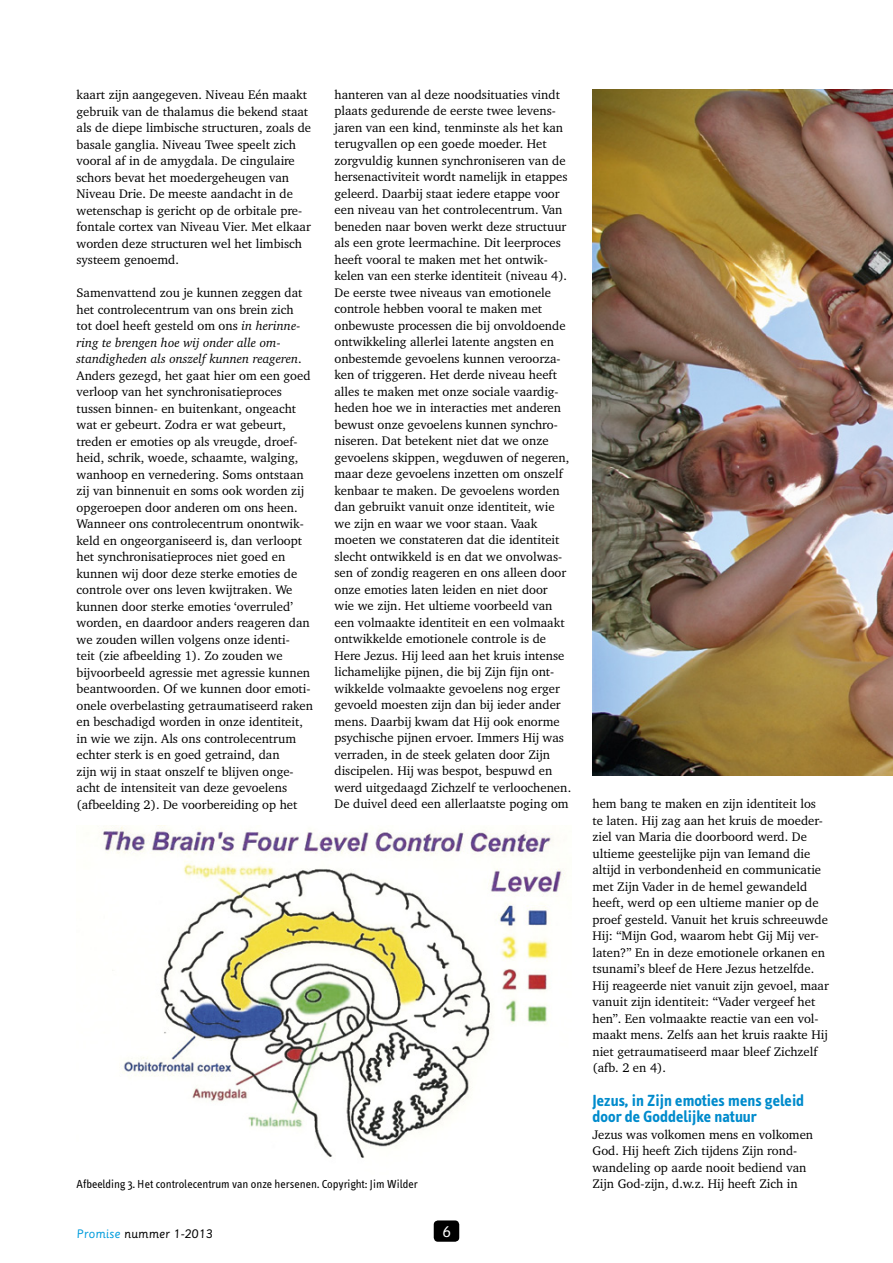
<style>
.page{position:relative;width:893px;height:1263px;background:#fff}
.page>*{position:absolute;margin:0;border:0;box-sizing:border-box;transform-origin:0 0}
.t1{font:700 16.5px/16.5px "Info Text";color:#008bcc}
.t2{font:15px "Sassoon Primary";color:#fff}
.t3{font:12.75px/16.5px "Charter IT Cby BT";color:#000}
.t4{font:12px "Info Text";color:#000}
.t5{font:12px "Sassoon Primary";color:#000}
.s1{font-style:italic}
.s2{color:#009cdc}
</style>
<div class="page">
<div style="left:434px;top:1220px;width:25px;height:22px;background:#000;border-radius:4px"></div>
<img style="left:592px;top:89px;width:301px;height:687px">
<img style="left:101px;top:825px;width:465px;height:333px">
<p class="t3" style="left:77px;top:86px;width:236px">kaart zijn aangegeven. Niveau Eén maakt gebruik van de thalamus die bekend staat als de diepe limbische structuren, zoals de basale ganglia. Niveau Twee speelt zich vooral af in de amygdala. De cingulaire schors bevat het moedergeheugen van Niveau Drie. De meeste aandacht in de wetenschap is gericht op de orbitale pre&shy;fontale cortex van Niveau Vier. Met elkaar worden deze structuren wel het limbisch systeem genoemd.</p>
<p class="t3" style="left:77px;top:284px;width:238px">Samenvattend zou je kunnen zeggen dat het controlecentrum van ons brein zich<br>tot doel heeft gesteld om ons <span class="s1">in herinne&shy;ring te brengen hoe wij onder alle om&shy;standigheden als onszelf kunnen reageren</span>.<br>Anders gezegd, het gaat hier om een goed verloop van het synchronisatieproces tussen binnen- en buitenkant, ongeacht wat er gebeurt. Zodra er wat gebeurt, treden er emoties op als vreugde, droef&shy;heid, schrik, woede, schaamte, walging, wanhoop en vernedering. Soms ontstaan zij van binnenuit en soms ook worden zij opgeroepen door anderen om ons heen.<br>Wanneer ons controlecentrum onontwik&shy;keld en ongeorganiseerd is, dan verloopt het synchronisatieproces niet goed en kunnen wij door deze sterke emoties de controle over ons leven kwijtraken. We kunnen door sterke emoties ‘overruled’ worden, en daardoor anders reageren dan we zouden willen volgens onze identi-<br>teit (zie afbeelding 1). Zo zouden we bijvoorbeeld agressie met agressie kunnen beantwoorden. Of we kunnen door emoti&shy;onele overbelasting getraumatiseerd raken en beschadigd worden in onze identiteit, in wie we zijn. Als ons controlecentrum echter sterk is en goed getraind, dan<br>zijn wij in staat onszelf te blijven onge&shy;acht de intensiteit van deze gevoelens (afbeelding 2). De voorbereiding op het</p>
<p class="t3" style="left:334px;top:86px;width:238px">hanteren van al deze noodsituaties vindt plaats gedurende de eerste twee levens&shy;jaren van een kind, tenminste als het kan terugvallen op een goede moeder. Het zorgvuldig kunnen synchroniseren van de hersenactiviteit wordt namelijk in etappes geleerd. Daarbij staat iedere etappe voor een niveau van het controlecentrum. Van beneden naar boven werkt deze structuur als een grote leermachine. Dit leerproces heeft vooral te maken met het ontwik&shy;kelen van een sterke identiteit (niveau 4).<br>De eerste twee niveaus van emotionele controle hebben vooral te maken met onbewuste processen die bij onvoldoende ontwikkeling allerlei latente angsten en onbestemde gevoelens kunnen veroorza&shy;ken of triggeren. Het derde niveau heeft alles te maken met onze sociale vaardig&shy;heden hoe we in interacties met anderen bewust onze gevoelens kunnen synchro&shy;niseren. Dat betekent niet dat we onze gevoelens skippen, wegduwen of negeren, maar deze gevoelens inzetten om onszelf kenbaar te maken. De gevoelens worden dan gebruikt vanuit onze identiteit, wie we zijn en waar we voor staan. Vaak moeten we constateren dat die identiteit slecht ontwikkeld is en dat we onvolwas&shy;sen of zondig reageren en ons alleen door onze emoties laten leiden en niet door<br>wie we zijn. Het ultieme voorbeeld van een volmaakte identiteit en een volmaakt ontwikkelde emotionele controle is de Here Jezus. Hij leed aan het kruis intense lichamelijke pijnen, die bij Zijn fijn ont&shy;wikkelde volmaakte gevoelens nog erger gevoeld moesten zijn dan bij ieder ander mens. Daarbij kwam dat Hij ook enorme psychische pijnen ervoer. Immers Hij was verraden, in de steek gelaten door Zijn discipelen. Hij was bespot, bespuwd en werd uitgedaagd Zichzelf te verloochenen.<br>De duivel deed een allerlaatste poging om</p>
<p class="t3" style="left:592px;top:795px;width:238px">hem bang te maken en zijn identiteit los te laten. Hij zag aan het kruis de moeder&shy;ziel van Maria die doorboord werd. De ultieme geestelijke pijn van Iemand die altijd in verbondenheid en communicatie met Zijn Vader in de hemel gewandeld heeft, werd op een ultieme manier op de proef gesteld. Vanuit het kruis schreeuwde Hij: “Mijn God, waarom hebt Gij Mij ver&shy;laten?” En in deze emotionele orkanen en tsunami’s bleef de Here Jezus hetzelfde.<br>Hij reageerde niet vanuit zijn gevoel, maar vanuit zijn identiteit: “Vader vergeef het hen”. Een volmaakte reactie van een vol&shy;maakt mens. Zelfs aan het kruis raakte Hij niet getraumatiseerd maar bleef Zichzelf (afb. 2 en 4).</p>
<p class="t1" style="left:592px;top:1092px;width:213px">Jezus, in Zijn emoties mens geleid door de Goddelijke natuur</p>
<p class="t3" style="left:592px;top:1126px;width:222px">Jezus was volkomen mens en volkomen<br>God. Hij heeft Zich tijdens Zijn rond&shy;wandeling op aarde nooit bediend van</p>
<p class="t4" style="left:77px;top:1177px;width:343px">Afbeelding 3. H et controlecentrum van onze hersenen. Copyright: Jim Wilder</p>
<p class="t3" style="left:592px;top:1175px;width:207px">Zijn God-zijn, d.w.z. Hij heeft Zich in</p>
<p class="t5" style="left:77px;top:1226px;width:138px"><span class="s2">Promise</span> nummer 1-2013</p>
<p class="t2" style="left:442px;top:1222px;width:10px">6</p>
</div>
